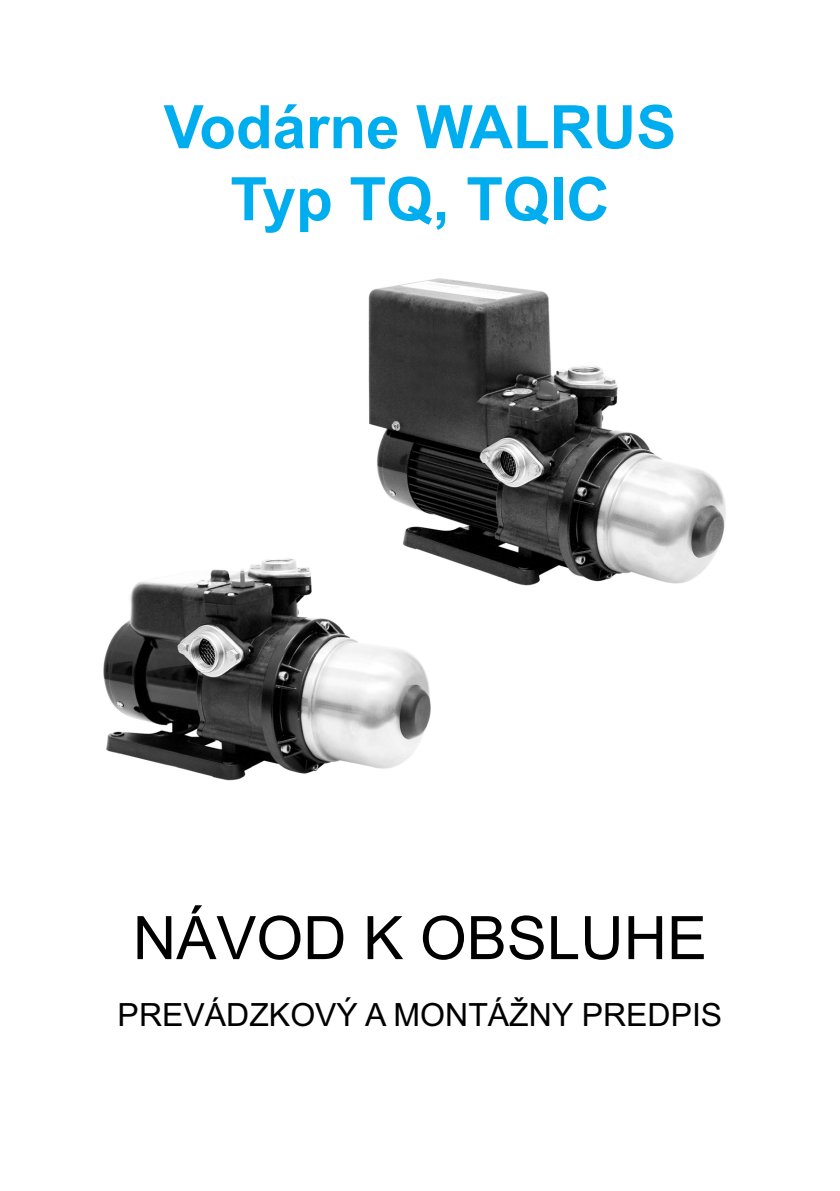
<style>
.page{position:relative;width:840px;height:1191px;background:#fff}
.page>*{position:absolute;margin:0;border:0;box-sizing:border-box;transform-origin:0 0}
.t1{font:700 60px/72px "Arial";color:#00aeef;text-align:center}
.t2{font:60px "Arial";color:#000}
.t3{font:32px "Arial";color:#000}
</style>
<div class="page">
<img style="left:103px;top:558px;width:328px;height:223px">
<img style="left:357px;top:278px;width:369px;height:314px">
<h1 class="t1" style="left:163px;top:97px;width:514px">Vodárne WALRUS<br>Typ TQ, TQIC</h1>
<h1 class="t2" style="left:133px;top:916px;width:575px">NÁVOD K OBSLUHE</h1>
<p class="t3" style="left:118px;top:1003px;width:605px">PREVÁDZKOVÝ A MONTÁŽNY PREDPIS</p>
</div>
